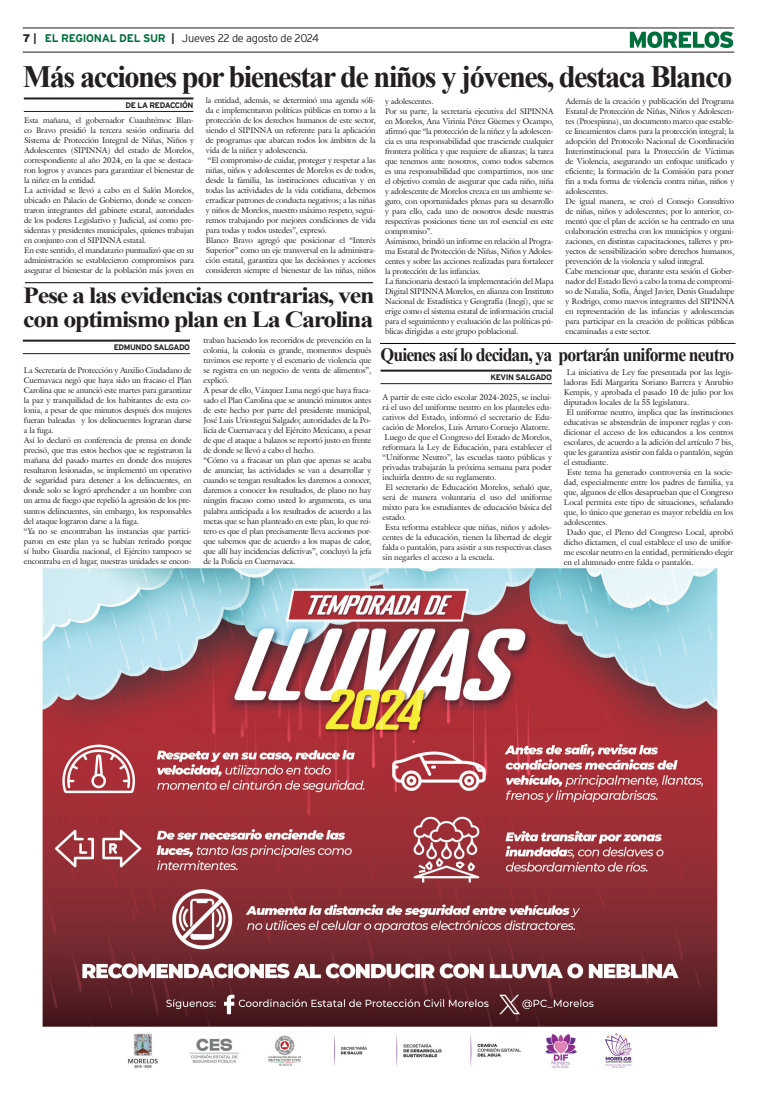
<style>
.page{position:relative;width:757px;height:1106px;background:#fff}
.page>*{position:absolute;margin:0;border:0;box-sizing:border-box;transform-origin:0 0}
.Cabeza_03{font:700 31px "Times New Roman";letter-spacing:-.05em;color:#231f20}
.Cabeza_03-2{font:700 23px/24px "Times New Roman";letter-spacing:-.05em;color:#231f20;scale:1.13 1}
.Cabeza_03-3{font:700 19px "Times New Roman";letter-spacing:-.05em;color:#231f20;scale:.93 1}
.t1{font:300 11px "Interstate";letter-spacing:-.035em;color:#231f20}
.t2{font:8px/10px "Galliard IT Cby BT";letter-spacing:-.01em;color:#231f20;text-align:justify}
.t3{font:700 8px "Interstate";letter-spacing:-.05em;color:#231f20}
.s1{font-weight:900}
.s2{font-weight:700}
.s3{font-weight:700;color:#006f3c}
</style>
<div class="page">
<hr style="left:23px;top:28px;width:711px;height:1px;background:#231f20">
<hr style="left:23px;top:52px;width:711px;height:1px;background:#231f20">
<svg style="left:630px;top:31px;width:103px;height:17px"></svg>
<img style="left:42px;top:568px;width:676px;height:500px">
<hr style="left:24px;top:97px;width:169px;height:2px;background:#231f20">
<hr style="left:24px;top:111px;width:169px;height:1px;background:#231f20">
<hr style="left:380px;top:369px;width:172px;height:2px;background:#231f20">
<hr style="left:380px;top:383px;width:172px;height:1px;background:#231f20">
<hr style="left:23px;top:339px;width:167px;height:2px;background:#231f20">
<hr style="left:23px;top:353px;width:167px;height:1px;background:#231f20">
<hr style="left:380px;top:343px;width:355px;height:1px;background:#000">
<hr style="left:25px;top:282px;width:348px;height:1px;background:#000">
<h3 class="t1" style="left:23px;top:32px;width:298px"><span class="s1">7</span> <span class="s2">|</span> <span class="s3">EL REGIONAL DEL SUR</span> <span class="s2">|</span> Jueves 22 de agosto de 2024</h3>
<p class="Cabeza_03" style="left:23px;top:54px;width:711px">Más acciones por bienestar de niños y jóvenes, destaca Blanco</p>
<p class="t3" style="left:125px;top:101px;width:69px">DE LA REDACCIÓN</p>
<p class="t2" style="left:206px;top:95px;width:171px">la entidad, además, se determinó una agenda sóli&shy;da e implementaron políticas públicas en torno a la protección de los derechos humanos de este sector, siendo el SIPINNA un referente para la aplicación de programas que abarcan todos los ámbitos de la vida de la niñez y adolescencia.</p>
<p class="t2" style="left:206px;top:155px;width:171px">“El compromiso de cuidar, proteger y respetar a las niñas, niños y adolescentes de Morelos es de todos, desde la familia, las instituciones educativas y en todas las actividades de la vida cotidiana, debemos erradicar patrones de conducta negativos; a las niñas y niños de Morelos, nuestro máximo respeto, segui&shy;remos trabajando por mejores condiciones de vida para todas y todos ustedes”, expresó.</p>
<p class="t2" style="left:206px;top:235px;width:171px">Blanco Bravo agregó que posicionar el “Interés Superior” como un eje transversal en la administra&shy;ción estatal, garantiza que las decisiones y acciones consideren siempre el bienestar de las niñas, niños</p>
<p class="t2" style="left:566px;top:96px;width:170px">Además de la creación y publicación del Programa Estatal de Protección de Niñas, Niños y Adolescen&shy;tes (Proespinna), un documento marco que estable&shy;ce lineamientos claros para la protección integral; la adopción del Protocolo Nacional de Coordinación Interinstitucional para la Protección de Víctimas de Violencia, asegurando un enfoque unificado y eficiente; la formación de la Comisión para poner fin a toda forma de violencia contra niñas, niños y adolescentes.</p>
<p class="t2" style="left:566px;top:196px;width:170px">De igual manera, se creó el Consejo Consultivo de niñas, niños y adolescentes; por lo anterior, co&shy;mentó que el plan de acción se ha centrado en una colaboración estrecha con los municipios y organi&shy;zaciones, en distintas capacitaciones, talleres y pro&shy;yectos de sensibilización sobre derechos humanos, prevención de la violencia y salud integral.</p>
<p class="t2" style="left:566px;top:266px;width:170px">Cabe mencionar que, durante esta sesión el Gober&shy;nador del Estado llevó a cabo la toma de compromi&shy;so de Natalia, Sofía, Ángel Javier, Denis Guadalupe y Rodrigo, como nuevos integrantes del SIPINNA en representación de las infancias y adolescencias para participar en la creación de políticas públicas encaminadas a este sector.</p>
<p class="t2" style="left:385px;top:96px;width:50px">y adolescentes.</p>
<p class="t2" style="left:385px;top:106px;width:170px">Por su parte, la secretaria ejecutiva del SIPINNA en Morelos, Ana Virinia Pérez Güemes y Ocampo, afirmó que “la protección de la niñez y la adolescen&shy;cia es una responsabilidad que trasciende cualquier frontera política y que requiere de alianzas; la tarea que tenemos ante nosotros, como todos sabemos es una responsabilidad que compartimos, nos une el objetivo común de asegurar que cada niño, niña y adolescente de Morelos crezca en un ambiente se&shy;guro, con oportunidades plenas para su desarrollo y para ello, cada uno de nosotros desde nuestras respectivas posiciones tiene un rol esencial en este compromiso”.</p>
<p class="t2" style="left:385px;top:236px;width:170px">Asimismo, brindó un informe en relación al Progra&shy;ma Estatal de Protección de Niñas, Niños y Adoles&shy;centes y sobre las acciones realizadas para fortalecer la protección de las infancias.</p>
<p class="t2" style="left:385px;top:276px;width:170px">La funcionaria destacó la implementación del Mapa Digital SIPINNA Morelos, en alianza con Instituto Nacional de Estadística y Geografía (Inegi), que se erige como el sistema estatal de información crucial para el seguimiento y evaluación de las políticas pú&shy;blicas dirigidas a este grupo poblacional.</p>
<p class="t2" style="left:24px;top:115px;width:171px">Esta mañana, el gobernador Cuauhtémoc Blan&shy;co Bravo presidió la tercera sesión ordinaria del Sistema de Protección Integral de Niñas, Niños y Adolescentes (SIPINNA) del estado de Morelos, correspondiente al año 2024, en la que se destaca&shy;ron logros y avances para garantizar el bienestar de la niñez en la entidad.</p>
<p class="t2" style="left:24px;top:185px;width:171px">La actividad se llevó a cabo en el Salón Morelos, ubicado en Palacio de Gobierno, donde se concen&shy;traron integrantes del gabinete estatal, autoridades de los poderes Legislativo y Judicial, así como pre&shy;sidentas y presidentes municipales, quienes trabajan en conjunto con el SIPINNA estatal.</p>
<p class="t2" style="left:24px;top:245px;width:171px">En este sentido, el mandatario puntualizó que en su administración se establecieron compromisos para asegurar el bienestar de la población más joven en</p>
<p class="Cabeza_03-2" style="left:23px;top:282px;width:312px">Pese a las evidencias contrarias, ven con optimismo plan en La Carolina</p>
<p class="t3" style="left:114px;top:343px;width:78px">EDMUNDO SALGADO</p>
<p class="t2" style="left:204px;top:335px;width:169px">traban haciendo los recorridos de prevención en la colonia, la colonia es grande, momentos después tuvimos ese reporte y el escenario de violencia que se registra en un negocio de venta de alimentos”, explicó.</p>
<p class="t2" style="left:204px;top:385px;width:169px">A pesar de ello, Vázquez Luna negó que haya fraca&shy;sado el Plan Carolina que se anunció minutos antes de este hecho por parte del presidente municipal, José Luis Uriostegui Salgado; autoridades de la Po&shy;licía de Cuernavaca y del Ejército Mexicano, a pesar de que el ataque a balazos se reportó justo en frente de donde se llevó a cabo el hecho.</p>
<p class="t2" style="left:204px;top:455px;width:169px">“Cómo va a fracasar un plan que apenas se acaba de anunciar, las actividades se van a desarrollar y cuando se tengan resultados les daremos a conocer, daremos a conocer los resultados, de plano no hay ningún fracaso como usted lo argumenta, es una palabra anticipada a los resultados de acuerdo a las metas que se han planteado en este plan, lo que rei&shy;tero es que el plan precisamente lleva acciones por&shy;que sabemos que de acuerdo a los mapas de calor, que allí hay incidencias delictivas”, concluyó la jefa de la Policía en Cuernavaca.</p>
<p class="Cabeza_03-3" style="left:380px;top:341px;width:382px">Quienes así lo decidan, ya portarán uniforme neutro</p>
<p class="t3" style="left:490px;top:373px;width:63px">KEVIN SALGADO</p>
<p class="t2" style="left:24px;top:365px;width:169px">La Secretaría de Protección y Auxilio Ciudadano de Cuernavaca negó que haya sido un fracaso el Plan Carolina que se anunció este martes para garantizar la paz y tranquilidad de los habitantes de esta co&shy;lonia, a pesar de que minutos después dos mujeres fueran baleadas y los delincuentes lograran darse a la fuga.</p>
<p class="t2" style="left:24px;top:435px;width:169px">Así lo declaró en conferencia de prensa en donde precisó, que tras estos hechos que se registraron la mañana del pasado martes en donde dos mujeres resultaron lesionadas, se implementó un operativo de seguridad para detener a los delincuentes, en donde solo se logró aprehender a un hombre con un arma de fuego que repelió la agresión de los pre&shy;suntos delincuentes, sin embargo, los responsables del ataque lograron darse a la fuga.</p>
<p class="t2" style="left:24px;top:525px;width:169px">“Ya no se encontraban las instancias que partici&shy;paron en este plan ya se habían retirado porque sí hubo Guardia nacional, el Ejército tampoco se encontraba en el lugar, nuestras unidades se encon-</p>
<p class="t2" style="left:564px;top:367px;width:171px;text-indent:3px">La iniciativa de Ley fue presentada por las legis&shy;ladoras Edi Margarita Soriano Barrera y Anrubio Kempis, y aprobada el pasado 10 de julio por los diputados locales de la 55 legislatura.</p>
<p class="t2" style="left:564px;top:407px;width:171px;text-indent:3px">El uniforme neutro, implica que las instituciones educativas se abstendrán de imponer reglas y con&shy;dicionar el acceso de los educandos a los centros escolares, de acuerdo a la adición del artículo 7 bis, que les garantiza asistir con falda o pantalón, según el estudiante.</p>
<p class="t2" style="left:564px;top:467px;width:171px;text-indent:3px">Este tema ha generado controversia en la socie&shy;dad, especialmente entre los padres de familia, ya que, algunos de ellos desaprueban que el Congreso Local permita este tipo de situaciones, señalando que, lo único que generan es mayor rebeldía en los adolescentes.</p>
<p class="t2" style="left:564px;top:527px;width:171px;text-indent:3px">Dado que, el Pleno del Congreso Local, aprobó dicho dictamen, el cual establece el uso de unifor&shy;me escolar neutro en la entidad, permitiendo elegir en el alumnado entre falda o pantalón.</p>
<p class="t2" style="left:382px;top:392px;width:171px">A partir de este ciclo escolar 2024-2025, se inclui&shy;rá el uso del uniforme neutro en los planteles edu&shy;cativos del Estado, informó el secretario de Edu&shy;cación de Morelos, Luis Arturo Cornejo Alatorre.</p>
<p class="t2" style="left:382px;top:432px;width:171px">Luego de que el Congreso del Estado de Morelos, reformara la Ley de Educación, para establecer el “Uniforme Neutro”, las escuelas tanto públicas y privadas trabajarán la próxima semana para poder incluirla dentro de su reglamento.</p>
<p class="t2" style="left:382px;top:482px;width:171px;text-indent:3px">El secretario de Educación Morelos, señaló que, será de manera voluntaria el uso del uniforme mixto para los estudiantes de educación básica del estado.</p>
<p class="t2" style="left:382px;top:522px;width:171px;text-indent:3px">Esta reforma establece que niñas, niños y adoles&shy;centes de la educación, tienen la libertad de elegir falda o pantalón, para asistir a sus respectivas clases sin negarles el acceso a la escuela.</p>
</div>
